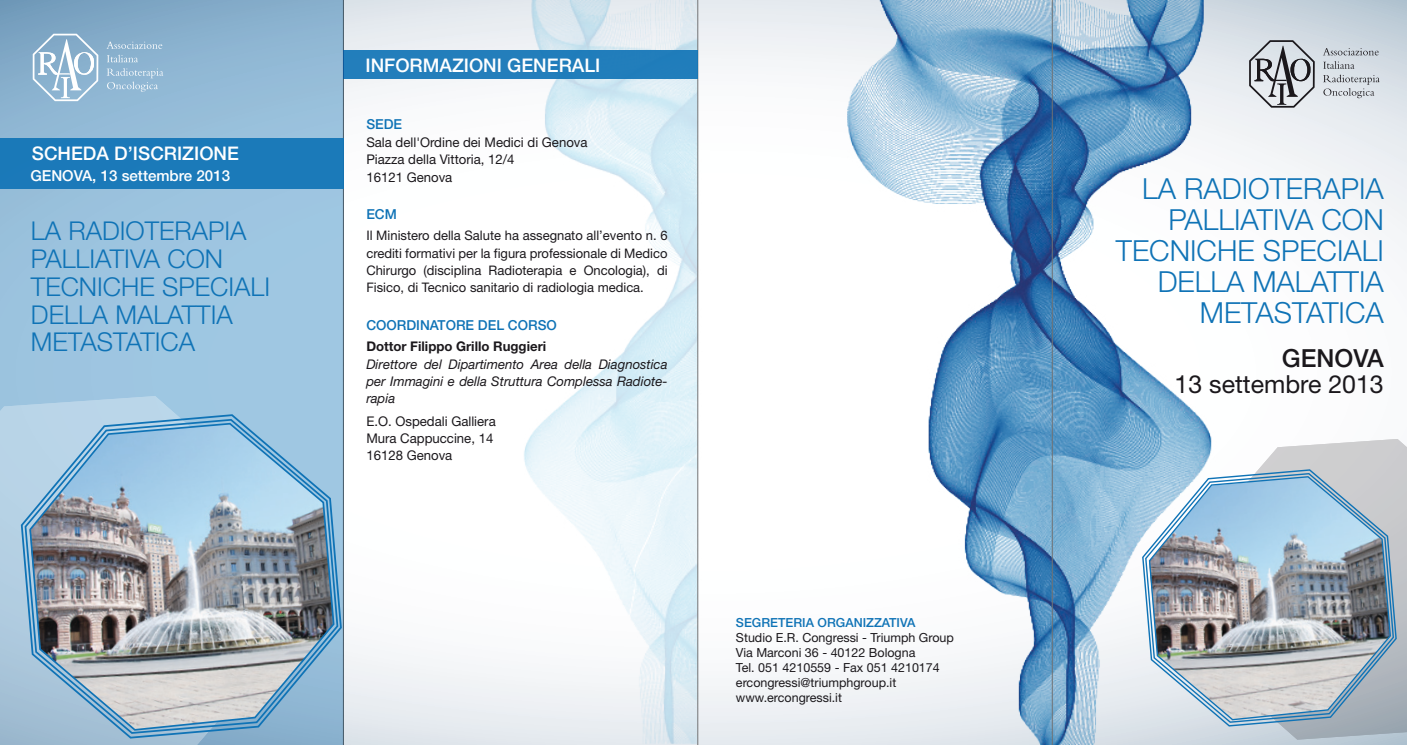
<style>
.page{position:relative;width:1407px;height:745px;background:#fff}
.page>*{position:absolute;margin:0;border:0;box-sizing:border-box;transform-origin:0 0}
.t1{font:300 29px/31.1px "Helvetica Neue";color:#0f73b6;text-align:right}
.t2{font:300 25.88px/27.8px "Helvetica Neue";color:#0f73b6}
.t3{font:24.88px "Helvetica Neue";color:#1b181c}
.t4{font:500 24.88px "Helvetica Neue";color:#1b181c}
.t5{font:500 18.75px "Helvetica Neue";color:#fff}
.t6{font:500 15.12px "Helvetica Neue";color:#fff}
.t7{font:500 13.75px "Helvetica Neue";color:#0f73b6}
.t8{font:13.38px/17.4px "Helvetica Neue";color:#1b181c}
.t9{font:italic 13.38px/17.4px "Helvetica Neue";color:#1b181c;text-align:justify}
.t10{font:700 13.38px "Helvetica Neue";color:#1b181c}
.t11{font:13.12px/17.4px "Helvetica Neue";color:#1b181c;text-align:justify}
.t12{font:12.5px/15px "Helvetica Neue";color:#1b181c}
.t13{font:500 12.5px "Helvetica Neue";color:#0f73b6}
</style>
<div class="page">
<svg style="left:1238px;top:0;width:168px;height:252px"></svg>
<svg style="left:1323px;top:48px;width:55px;height:7px"></svg>
<svg style="left:1323px;top:61px;width:31px;height:8px"></svg>
<svg style="left:1323px;top:75px;width:56px;height:23px"></svg>
<svg style="left:1249px;top:40px;width:65px;height:68px;background:#adb1b6"></svg>
<img style="left:344px;top:0;width:503px;height:358px">
<img style="left:847px;top:0;width:391px;height:744px">
<svg style="left:1225px;top:438px;width:182px;height:301px"></svg>
<img style="left:1225px;top:468px;width:172px;height:259px">
<svg style="left:343px;top:0;width:1px;height:358px"></svg>
<svg style="left:697px;top:0;width:1px;height:358px"></svg>
<hr style="left:1052px;top:0;width:1px;height:744px;background:#707173">
<div style="left:344px;top:50px;width:354px;height:28px;background:#237ebb"></div>
<img style="left:343px;top:358px;width:882px;height:386px">
<svg style="left:0;top:0;width:343px;height:744px;background:#96beda"></svg>
<svg style="left:0;top:396px;width:280px;height:348px;background:#aac9df"></svg>
<img style="left:20px;top:413px;width:323px;height:326px">
<svg style="left:106px;top:42px;width:56px;height:7px"></svg>
<svg style="left:107px;top:55px;width:31px;height:7px"></svg>
<svg style="left:107px;top:68px;width:56px;height:24px"></svg>
<svg style="left:33px;top:34px;width:65px;height:67px"></svg>
<div style="left:0;top:138px;width:343px;height:50px;background:#1b7ab9"></div>
<h3 class="t5" style="left:32px;top:142px;width:208px">SCHEDA D’ISCRIZIONE</h3>
<p class="t6" style="left:30px;top:166px;width:201px">GENOVA, 13 settembre 2013</p>
<h2 class="t2" style="left:31px;top:216px;width:241px">LA RADIOTERAPIA<br>PALLIATIVA CON<br>TECNICHE SPECIALI<br>DELLA MALATTIA<br>METASTATICA</h2>
<h3 class="t5" style="left:365px;top:54px;width:236px">INFORMAZIONI GENERALI</h3>
<p class="t7" style="left:366px;top:116px;width:37px">SEDE</p>
<p class="t8" style="left:366px;top:133px;width:223px">Sala dell'Ordine dei Medici di Genova<br>Piazza della Vittoria, 12/4<br>16121 Genova</p>
<p class="t7" style="left:366px;top:206px;width:32px">ECM</p>
<p class="t11" style="left:366px;top:227px;width:303px">Il Ministero della Salute ha assegnato all’evento n. 6 crediti formativi per la figura professionale di Medico Chirurgo (disciplina Radioterapia e Oncologia), di Fisico, di Tecnico sanitario di radiologia medica.</p>
<p class="t7" style="left:366px;top:317px;width:192px">COORDINATORE DEL CORSO</p>
<p class="t10" style="left:366px;top:338px;width:181px">Dottor Filippo Grillo Ruggieri</p>
<p class="t9" style="left:366px;top:354px;width:303px">Direttore del Dipartimento Area della Diagnostica per Immagini e della Struttura Complessa Radiote&shy;rapia</p>
<p class="t8" style="left:366px;top:412px;width:131px">E.O. Ospedali Galliera<br>Mura Cappuccine, 14<br>16128 Genova</p>
<p class="t13" style="left:736px;top:614px;width:181px">SEGRETERIA ORGANIZZATIVA</p>
<p class="t12" style="left:736px;top:629px;width:219px">Studio E.R. Congressi - Triumph Group<br>Via Marconi 36 - 40122 Bologna<br>Tel. 051 4210559 - Fax 051 4210174 ercongressi@triumphgroup.it www.ercongressi.it</p>
<h1 class="t1" style="left:1116px;top:172px;width:269px">LA RADIOTERAPIA<br>PALLIATIVA CON<br>TECNICHE SPECIALI<br>DELLA MALATTIA<br>METASTATICA</h1>
<h3 class="t4" style="left:1282px;top:342px;width:104px">GENOVA</h3>
<h3 class="t3" style="left:1174px;top:369px;width:211px">13 settembre 2013</h3>
</div>
